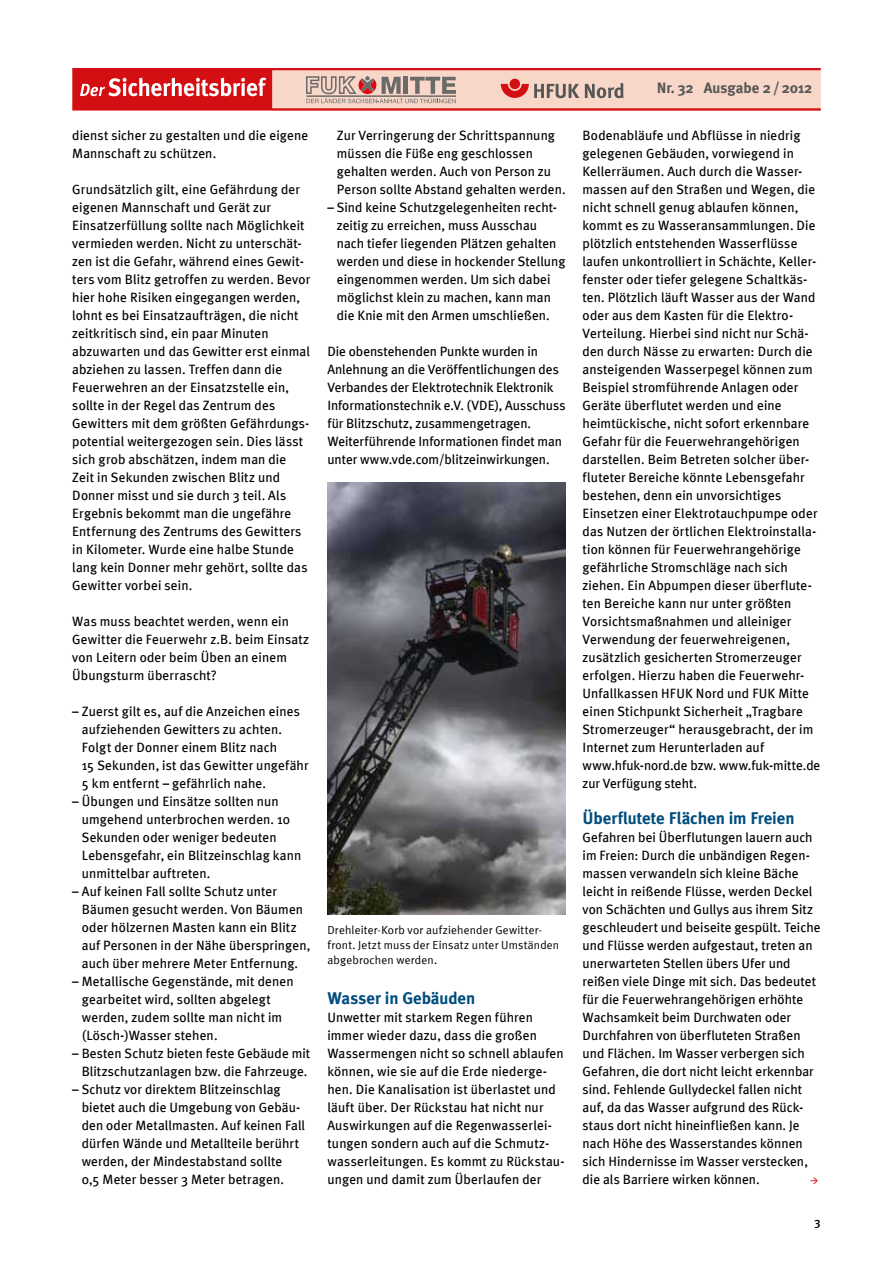
<style>
.page{position:relative;width:893px;height:1263px;background:#fff}
.page>*{position:absolute;margin:0;border:0;box-sizing:border-box;transform-origin:0 0}
.t1{font:700 16.95px "Meta Plus";letter-spacing:-.005em;color:#004d7d}
.t2{font:700 15px "Meta Plus";color:#565656}
.t3{font:13.5px/18px "Meta Plus";letter-spacing:.005em;color:#000}
.t4{font:500 12px "Meta Plus";color:#000}
.t5{font:11.7px/15px "Meta Plus Normal";letter-spacing:.015em;color:#000}
</style>
<div class="page">
<svg style="left:72px;top:68px;width:749px;height:43px;background:#e2928b"></svg>
<img style="left:327px;top:482px;width:239px;height:432px">
<p class="t3" style="left:72px;top:127px;width:238px">dienst sicher zu gestalten und die eigene<br>Mannschaft zu schützen.</p>
<p class="t3" style="left:72px;top:181px;width:240px">Grundsätzlich gilt, eine Gefährdung der eigenen Mannschaft und Gerät zur Einsatzerfüllung sollte nach Möglichkeit vermieden werden. Nicht zu unterschät&shy;zen ist die Gefahr, während eines Gewit&shy;ters vom Blitz getroffen zu werden. Bevor hier hohe Risiken eingegangen werden, lohnt es bei Einsatzaufträgen, die nicht zeitkritisch sind, ein paar Minuten abzuwarten und das Gewitter erst einmal abziehen zu lassen. Treffen dann die Feuerwehren an der Einsatzstelle ein, sollte in der Regel das Zentrum des Gewitters mit dem größten Gefährdungs&shy;potential weitergezogen sein. Dies lässt sich grob abschätzen, indem man die Zeit in Sekunden zwischen Blitz und Donner misst und sie durch 3 teil. Als Ergebnis bekommt man die ungefähre Entfernung des Zentrums des Gewitters in Kilometer. Wurde eine halbe Stunde lang kein Donner mehr gehört, sollte das Gewitter vorbei sein.</p>
<p class="t3" style="left:72px;top:612px;width:238px">Was muss beachtet werden, wenn ein Gewitter die Feuerwehr z.B. beim Einsatz von Leitern oder beim Üben an einem Übungsturm überrascht?</p>
<p class="t3" style="left:82px;top:702px;width:228px;text-indent:-10px">– Zuerst gilt es, auf die Anzeichen eines aufziehenden Gewitters zu achten.<br>Folgt der Donner einem Blitz nach<br>15 Sekunden, ist das Gewitter ungefähr 5 km entfernt – gefährlich nahe.</p>
<p class="t3" style="left:82px;top:792px;width:221px;text-indent:-10px">– Übungen und Einsätze sollten nun umgehend unterbrochen werden. 10<br>Sekunden oder weniger bedeuten Lebensgefahr, ein Blitzeinschlag kann unmittelbar auftreten.</p>
<p class="t3" style="left:82px;top:882px;width:230px;text-indent:-10px">– Auf keinen Fall sollte Schutz unter Bäumen gesucht werden. Von Bäumen oder hölzernen Masten kann ein Blitz auf Personen in der Nähe überspringen, auch über mehrere Meter Entfernung.</p>
<p class="t3" style="left:82px;top:972px;width:213px;text-indent:-10px">– Metallische Gegenstände, mit denen gearbeitet wird, sollten abgelegt werden, zudem sollte man nicht im (Lösch-)Wasser stehen.</p>
<p class="t3" style="left:72px;top:1044px;width:240px;text-align:center">– Besten Schutz bieten feste Gebäude mit<br>Blitzschutzanlagen bzw. die Fahrzeuge.</p>
<p class="t3" style="left:82px;top:1080px;width:225px;text-indent:-9px">– Schutz vor direktem Blitzeinschlag bietet auch die Umgebung von Gebäu&shy;den oder Metallmasten. Auf keinen Fall dürfen Wände und Metallteile berührt werden, der Mindestabstand sollte<br>0,5 Meter besser 3 Meter betragen.</p>
<p class="t3" style="left:337px;top:126px;width:230px">Zur Verringerung der Schrittspannung müssen die Füße eng geschlossen gehalten werden. Auch von Person zu Person sollte Abstand gehalten werden.</p>
<p class="t3" style="left:337px;top:198px;width:230px;text-indent:-9px">– Sind keine Schutzgelegenheiten recht&shy;zeitig zu erreichen, muss Ausschau nach tiefer liegenden Plätzen gehalten werden und diese in hockender Stellung eingenommen werden. Um sich dabei möglichst klein zu machen, kann man die Knie mit den Armen umschließen.</p>
<p class="t3" style="left:327px;top:342px;width:240px">Die obenstehenden Punkte wurden in Anlehnung an die Veröffentlichungen des Verbandes der Elektrotechnik Elektronik Informationstechnik e.V. (VDE), Ausschuss für Blitzschutz, zusammengetragen.<br>Weiterführende Informationen findet man unter www.vde.com/blitzeinwirkungen.</p>
<p class="t5" style="left:327px;top:922px;width:233px">Drehleiter-Korb vor aufziehender Gewitter&shy;front. Jetzt muss der Einsatz unter Umständen abgebrochen werden.</p>
<p class="t1" style="left:327px;top:989px;width:149px">Wasser in Gebäuden</p>
<p class="t3" style="left:327px;top:1009px;width:239px">Unwetter mit starkem Regen führen immer wieder dazu, dass die großen Wassermengen nicht so schnell ablaufen können, wie sie auf die Erde niederge&shy;hen. Die Kanalisation ist überlastet und läuft über. Der Rückstau hat nicht nur Auswirkungen auf die Regenwasserlei&shy;tungen sondern auch auf die Schmutz&shy;wasserleitungen. Es kommt zu Rückstau&shy;ungen und damit zum Überlaufen der</p>
<p class="t2" style="left:657px;top:79px;width:157px">Nr. 32 Ausgabe 2/2012</p>
<p class="t3" style="left:583px;top:126px;width:239px">Bodenabläufe und Abflüsse in niedrig gelegenen Gebäuden, vorwiegend in Kellerräumen. Auch durch die Wasser&shy;massen auf den Straßen und Wegen, die nicht schnell genug ablaufen können, kommt es zu Wasseransammlungen. Die plötzlich entstehenden Wasserflüsse laufen unkontrolliert in Schächte, Keller&shy;fenster oder tiefer gelegene Schaltkäs&shy;ten. Plötzlich läuft Wasser aus der Wand oder aus dem Kasten für die Elektro-Verteilung. Hierbei sind nicht nur Schä&shy;den durch Nässe zu erwarten: Durch die ansteigenden Wasserpegel können zum Beispiel stromführende Anlagen oder Geräte überflutet werden und eine heimtückische, nicht sofort erkennbare Gefahr für die Feuerwehrangehörigen darstellen. Beim Betreten solcher über&shy;fluteter Bereiche könnte Lebensgefahr bestehen, denn ein unvorsichtiges Einsetzen einer Elektrotauchpumpe oder das Nutzen der örtlichen Elektroinstalla&shy;tion können für Feuerwehrangehörige gefährliche Stromschläge nach sich ziehen. Ein Abpumpen dieser überflute&shy;ten Bereiche kann nur unter größten Vorsichtsmaßnahmen und alleiniger Verwendung der feuerwehreigenen, zusätzlich gesicherten Stromerzeuger erfolgen. Hierzu haben die Feuerwehr-Unfallkassen HFUK Nord und FUK Mitte einen Stichpunkt Sicherheit „Tragbare Stromerzeuger“ herausgebracht, der im Internet zum Herunterladen auf www.hfuk-nord.de bzw. www.fuk-mitte.de zur Verfügung steht.</p>
<p class="t1" style="left:583px;top:809px;width:213px">Überflutete Flächen im Freien</p>
<p class="t3" style="left:583px;top:829px;width:240px">Gefahren bei Überflutungen lauern auch im Freien: Durch die unbändigen Regen&shy;massen verwandeln sich kleine Bäche leicht in reißende Flüsse, werden Deckel von Schächten und Gullys aus ihrem Sitz geschleudert und beiseite gespült. Teiche und Flüsse werden aufgestaut, treten an unerwarteten Stellen übers Ufer und reißen viele Dinge mit sich. Das bedeutet für die Feuerwehrangehörigen erhöhte Wachsamkeit beim Durchwaten oder Durchfahren von überfluteten Straßen und Flächen. Im Wasser verbergen sich Gefahren, die dort nicht leicht erkennbar sind. Fehlende Gullydeckel fallen nicht auf, da das Wasser aufgrund des Rück&shy;staus dort nicht hineinfließen kann. Je nach Höhe des Wasserstandes können sich Hindernisse im Wasser verstecken, die als Barriere wirken können.</p>
<p class="t4" style="left:814px;top:1215px;width:8px">3</p>
</div>
